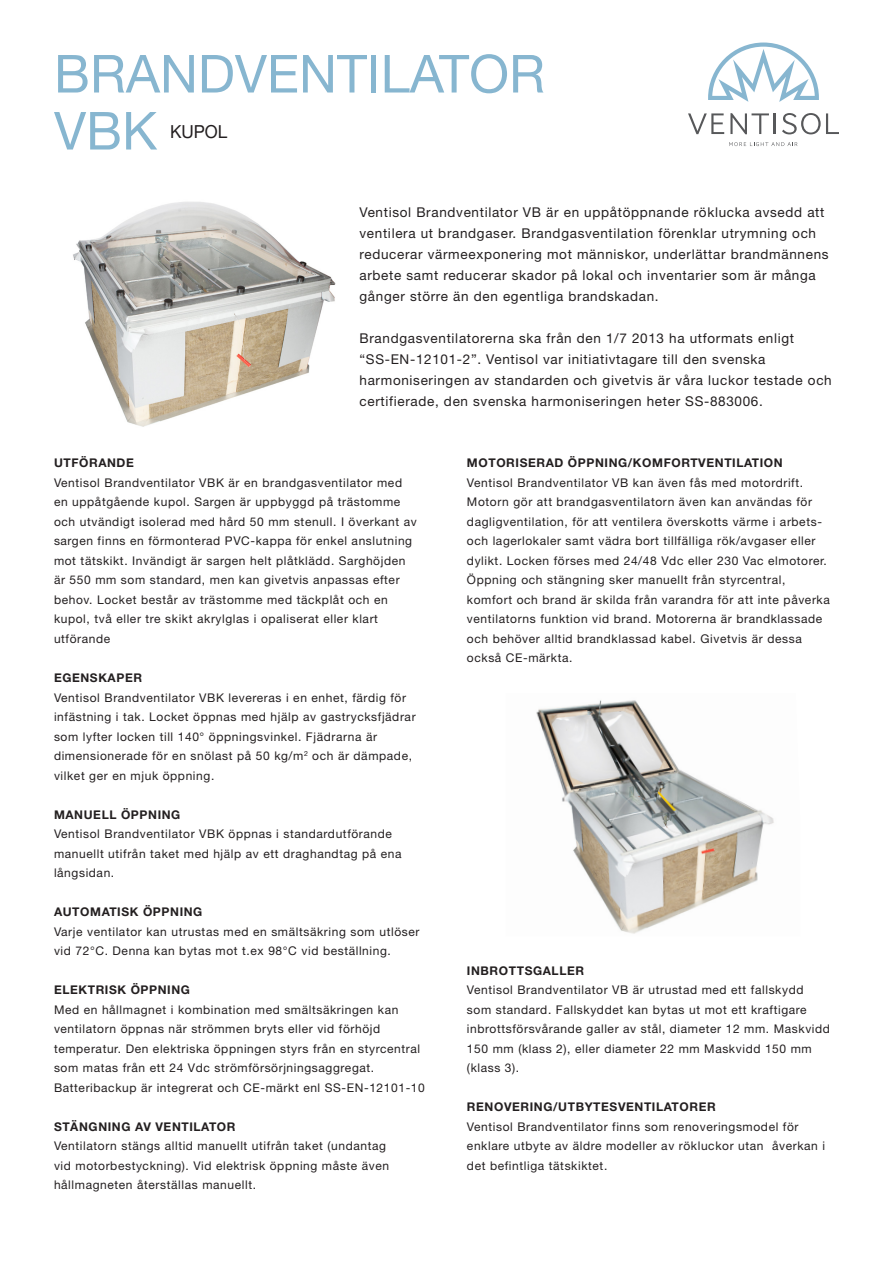
<style>
.page{position:relative;width:893px;height:1263px;background:#fff}
.page>*{position:absolute;margin:0;border:0;box-sizing:border-box;transform-origin:0 0}
.t1{font:52.5px/57px "Helvetica Neue";color:#87b6d0}
.t2{font:18px "Helvetica Neue";color:#231f20;scale:.95 1}
.t3{font:13.5px/21px "Helvetica Neue";letter-spacing:.05em;color:#231f20}
.t4{font:12px/19.5px "Helvetica Neue";letter-spacing:.05em;color:#231f20}
.t5{font:700 12px "Helvetica Neue";letter-spacing:.05em;color:#231f20}
</style>
<div class="page">
<svg style="left:729px;top:142px;width:68px;height:4px"></svg>
<svg style="left:708px;top:43px;width:111px;height:59px"></svg>
<svg style="left:688px;top:113px;width:36px;height:21px"></svg>
<svg style="left:730px;top:113px;width:39px;height:21px"></svg>
<hr style="left:773px;top:113px;width:3px;height:21px;background:#57585a">
<svg style="left:782px;top:113px;width:57px;height:21px"></svg>
<img style="left:536px;top:700px;width:238px;height:234px">
<img style="left:73px;top:202px;width:263px;height:225px">
<p class="t1" style="left:54px;top:48px;width:492px">BRANDVENTILATOR<br>VBK</p>
<p class="t2" style="left:170px;top:118px;width:62px">KUPOL</p>
<p class="t3" style="left:360px;top:202px;width:471px">Ventisol Brandventilator VB är en uppåtöppnande röklucka avsedd att ventilera ut brandgaser. Brandgasventilation förenklar utrymning och reducerar värmeexponering mot människor, underlättar brandmännens arbete samt reducerar skador på lokal och inventarier som är många gånger större än den egentliga brandskadan.</p>
<p class="t3" style="left:360px;top:328px;width:474px">Brandgasventilatorerna ska från den 1/7 2013 ha utformats enligt “SS-EN-12101-2”. Ventisol var initiativtagare till den svenska harmoniseringen av standarden och givetvis är våra luckor testade och certifierade, den svenska harmoniseringen heter SS-883006.</p>
<p class="t5" style="left:54px;top:454px;width:81px">UTFÖRANDE</p>
<p class="t4" style="left:54px;top:474px;width:364px">Ventisol Brandventilator VBK är en brandgasventilator med en uppåtgående kupol. Sargen är uppbyggd på trästomme och utvändigt isolerad med hård 50 mm stenull. I överkant av sargen finns en förmonterad PVC-kappa för enkel anslutning mot tätskikt. Invändigt är sargen helt plåtklädd. Sarghöjden är 550 mm som standard, men kan givetvis anpassas efter behov. Locket består av trästomme med täckplåt och en kupol, två eller tre skikt akrylglas i opaliserat eller klart utförande</p>
<p class="t5" style="left:54px;top:668px;width:90px">EGENSKAPER</p>
<p class="t4" style="left:54px;top:688px;width:363px">Ventisol Brandventilator VBK levereras i en enhet, färdig för infästning i tak. Locket öppnas med hjälp av gastrycksfjädrar som lyfter locken till 140° öppningsvinkel. Fjädrarna är dimensionerade för en snölast på 50 kg/m<sup>2</sup> och är dämpade, vilket ger en mjuk öppning.</p>
<p class="t5" style="left:54px;top:805px;width:128px">MANUELL ÖPPNING</p>
<p class="t4" style="left:54px;top:825px;width:349px">Ventisol Brandventilator VBK öppnas i standardutförande manuellt utifrån taket med hjälp av ett draghandtag på ena långsidan.</p>
<p class="t5" style="left:54px;top:902px;width:150px">AUTOMATISK ÖPPNING</p>
<p class="t4" style="left:54px;top:922px;width:367px">Varje ventilator kan utrustas med en smältsäkring som utlöser vid 72°C. Denna kan bytas mot t.ex 98°C vid beställning.</p>
<p class="t5" style="left:54px;top:980px;width:138px">ELEKTRISK ÖPPNING</p>
<p class="t4" style="left:54px;top:1000px;width:372px">Med en hållmagnet i kombination med smältsäkringen kan ventilatorn öppnas när strömmen bryts eller vid förhöjd temperatur. Den elektriska öppningen styrs från en styrcentral som matas från ett 24 Vdc strömförsörjningsaggregat.<br>Batteribackup är integrerat och CE-märkt enl SS-EN-12101-10</p>
<p class="t5" style="left:54px;top:1117px;width:183px">STÄNGNING AV VENTILATOR</p>
<p class="t4" style="left:54px;top:1137px;width:337px">Ventilatorn stängs alltid manuellt utifrån taket (undantag vid motorbestyckning). Vid elektrisk öppning måste även hållmagneten återställas manuellt.</p>
<p class="t5" style="left:467px;top:454px;width:317px">MOTORISERAD ÖPPNING/KOMFORTVENTILATION</p>
<p class="t4" style="left:467px;top:474px;width:364px">Ventisol Brandventilator VB kan även fås med motordrift.<br>Motorn gör att brandgasventilatorn även kan användas för dagligventilation, för att ventilera överskotts värme i arbets&shy;och lagerlokaler samt vädra bort tillfälliga rök/avgaser eller dylikt. Locken förses med 24/48 Vdc eller 230 Vac elmotorer.<br>Öppning och stängning sker manuellt från styrcentral, komfort och brand är skilda från varandra för att inte påverka ventilatorns funktion vid brand. Motorerna är brandklassade och behöver alltid brandklassad kabel. Givetvis är dessa också CE-märkta.</p>
<p class="t5" style="left:467px;top:961px;width:119px">INBROTTSGALLER</p>
<p class="t4" style="left:467px;top:981px;width:365px">Ventisol Brandventilator VB är utrustad med ett fallskydd som standard. Fallskyddet kan bytas ut mot ett kraftigare inbrottsförsvårande galler av stål, diameter 12 mm. Maskvidd 150 mm (klass 2), eller diameter 22 mm Maskvidd 150 mm (klass 3).</p>
<p class="t5" style="left:467px;top:1097px;width:250px">RENOVERING/UTBYTESVENTILATORER</p>
<p class="t4" style="left:467px;top:1117px;width:360px">Ventisol Brandventilator finns som renoveringsmodel för enklare utbyte av äldre modeller av rökluckor utan åverkan i det befintliga tätskiktet.</p>
</div>
